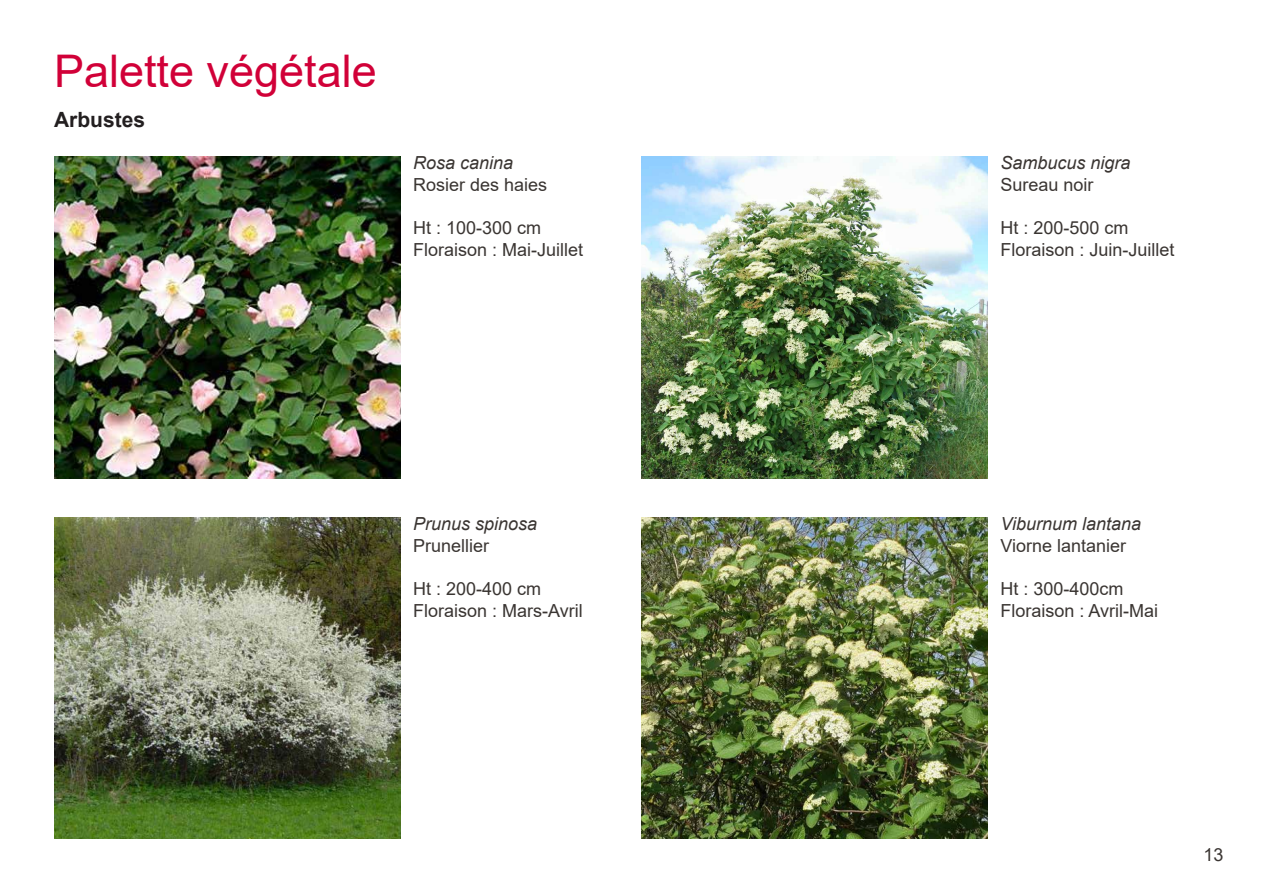
<style>
.page{position:relative;width:1263px;height:893px;background:#fff}
.page>*{position:absolute;margin:0;border:0;box-sizing:border-box;transform-origin:0 0}
.t1{font:45px "Arial";color:#d10038}
.t2{font:700 21px "Arial";color:#231f20}
.t3{font:18px "Arial";color:#3a3532}
.t4{font:italic 18px "Arial";color:#3a3532}
</style>
<div class="page">
<img style="left:54px;top:156px;width:346px;height:322px">
<img style="left:54px;top:517px;width:346px;height:322px">
<img style="left:641px;top:156px;width:346px;height:322px">
<img style="left:641px;top:517px;width:346px;height:322px">
<p class="t1" style="left:54px;top:40px;width:324px">Palette végétale</p>
<p class="t2" style="left:54px;top:105px;width:93px">Arbustes</p>
<p class="t4" style="left:413px;top:151px;width:102px">Rosa canina</p>
<p class="t3" style="left:413px;top:172px;width:136px">Rosier des haies</p>
<p class="t3" style="left:413px;top:215px;width:130px">Ht : 100-300 cm</p>
<p class="t3" style="left:413px;top:237px;width:172px">Floraison : Mai-Juillet</p>
<p class="t4" style="left:413px;top:512px;width:126px">Prunus spinosa</p>
<p class="t3" style="left:413px;top:533px;width:78px">Prunellier</p>
<p class="t3" style="left:413px;top:576px;width:130px">Ht : 200-400 cm</p>
<p class="t3" style="left:413px;top:598px;width:171px">Floraison : Mars-Avril</p>
<p class="t4" style="left:1000px;top:151px;width:132px">Sambucus nigra</p>
<p class="t3" style="left:1000px;top:172px;width:95px">Sureau noir</p>
<p class="t3" style="left:1000px;top:215px;width:130px">Ht : 200-500 cm</p>
<p class="t3" style="left:1000px;top:237px;width:176px">Floraison : Juin-Juillet</p>
<p class="t4" style="left:1000px;top:512px;width:142px">Viburnum lantana</p>
<p class="t3" style="left:1000px;top:533px;width:127px">Viorne lantanier</p>
<p class="t3" style="left:1000px;top:576px;width:125px">Ht : 300-400cm</p>
<p class="t3" style="left:1000px;top:598px;width:159px">Floraison : Avril-Mai</p>
<p class="t3" style="left:1203px;top:843px;width:22px">13</p>
</div>
